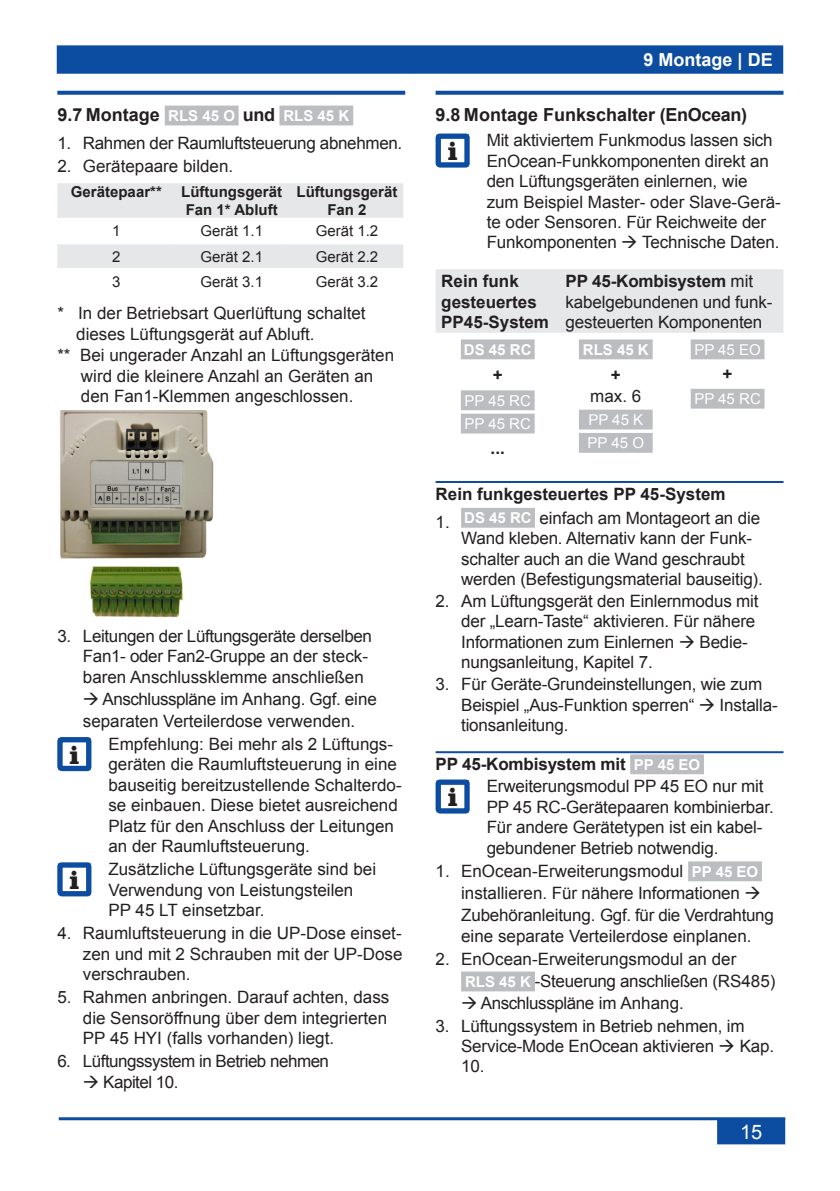
<style>
.page{position:relative;width:840px;height:1191px;background:#fff}
.page>*{position:absolute;margin:0;border:0;box-sizing:border-box;transform-origin:0 0}
.t1{font:900 26.6px "Clarendon BT";color:#231f20}
.t2{font:20px "Arial";color:#fff}
.t3{font:700 18px "Arial";color:#231f20}
.t4{font:700 18px "Arial";color:#fff}
.t5{font:17px/20.4px "Arial";letter-spacing:-.01em;color:#231f20}
.t6{font:700 17px/20.4px "Arial";color:#231f20}
.t7{font:17px "Arial";letter-spacing:-.03em;color:#231f20}
.t8{font:700 15px/18px "Arial";color:#231f20}
.t9{font:15px "Arial";color:#231f20}
.t10{font:15px/23.2px "Arial";color:#fff}
.t11{font:700 15px "Arial";color:#fff}
.s1{font-size:15px;color:#fff}
.s2{font-weight:700}
.s3{font-weight:700;font-size:15px;color:#fff}
</style>
<div class="page">
<div style="left:58px;top:46px;width:723px;height:27px;background:#0d4da1"></div>
<div style="left:57px;top:45px;width:725px;height:29px;border:2px solid #0d4da1"></div>
<hr style="left:59px;top:1117px;width:725px;height:3px;background:#0d4da1">
<div style="left:717px;top:1119px;width:66px;height:24px;background:#0d4da1"></div>
<div style="left:716px;top:1118px;width:68px;height:26px;border:2px solid #0d4da1"></div>
<svg style="left:57px;top:91px;width:348px;height:4px"></svg>
<div style="left:166px;top:107px;width:71px;height:17px;background:#bcbdc0"></div>
<div style="left:165px;top:106px;width:73px;height:19px;border:2px solid #bcbdc0"></div>
<div style="left:280px;top:107px;width:72px;height:17px;background:#bcbdc0"></div>
<div style="left:279px;top:106px;width:74px;height:19px;border:2px solid #bcbdc0"></div>
<svg style="left:57px;top:183px;width:346px;height:85px"></svg>
<hr style="left:57px;top:242px;width:115px;height:2px;background:#fff">
<hr style="left:172px;top:242px;width:116px;height:2px;background:#fff">
<hr style="left:288px;top:242px;width:115px;height:2px;background:#fff">
<img style="left:60px;top:410px;width:154px;height:208px">
<svg style="left:57px;top:737px;width:34px;height:34px"></svg>
<svg style="left:57px;top:862px;width:34px;height:34px"></svg>
<svg style="left:435px;top:91px;width:348px;height:4px"></svg>
<hr style="left:435px;top:481px;width:348px;height:2px;background:#0d4da1">
<hr style="left:435px;top:751px;width:348px;height:2px;background:#0d4da1">
<svg style="left:435px;top:134px;width:34px;height:34px"></svg>
<div style="left:436px;top:269px;width:347px;height:64px;background:#e6e7e9"></div>
<svg style="left:461px;top:339px;width:304px;height:114px"></svg>
<div style="left:461px;top:340px;width:72px;height:18px;background:#bcbdc0"></div>
<div style="left:460px;top:339px;width:74px;height:20px;border:2px solid #bcbdc0"></div>
<div style="left:461px;top:391px;width:72px;height:18px;background:#bcbdc0"></div>
<div style="left:460px;top:390px;width:74px;height:20px;border:2px solid #bcbdc0"></div>
<div style="left:461px;top:414px;width:72px;height:18px;background:#bcbdc0"></div>
<div style="left:460px;top:414px;width:74px;height:19px;border:2px solid #bcbdc0"></div>
<div style="left:579px;top:340px;width:72px;height:18px;background:#bcbdc0"></div>
<div style="left:578px;top:339px;width:74px;height:20px;border:2px solid #bcbdc0"></div>
<div style="left:579px;top:411px;width:72px;height:17px;background:#bcbdc0"></div>
<div style="left:578px;top:410px;width:74px;height:19px;border:2px solid #bcbdc0"></div>
<div style="left:579px;top:434px;width:72px;height:18px;background:#bcbdc0"></div>
<div style="left:578px;top:433px;width:74px;height:20px;border:2px solid #bcbdc0"></div>
<div style="left:691px;top:340px;width:72px;height:18px;background:#bcbdc0"></div>
<div style="left:690px;top:339px;width:74px;height:20px;border:2px solid #bcbdc0"></div>
<div style="left:691px;top:390px;width:72px;height:17px;background:#bcbdc0"></div>
<div style="left:690px;top:389px;width:74px;height:19px;border:2px solid #bcbdc0"></div>
<div style="left:462px;top:509px;width:71px;height:18px;background:#bcbdc0"></div>
<div style="left:461px;top:508px;width:73px;height:20px;border:2px solid #bcbdc0"></div>
<div style="left:630px;top:755px;width:72px;height:18px;background:#bcbdc0"></div>
<div style="left:629px;top:754px;width:74px;height:20px;border:2px solid #bcbdc0"></div>
<svg style="left:435px;top:779px;width:34px;height:34px"></svg>
<div style="left:688px;top:862px;width:72px;height:18px;background:#bcbdc0"></div>
<div style="left:687px;top:861px;width:74px;height:20px;border:2px solid #bcbdc0"></div>
<div style="left:462px;top:972px;width:71px;height:18px;background:#bcbdc0"></div>
<div style="left:461px;top:971px;width:73px;height:20px;border:2px solid #bcbdc0"></div>
<p class="t3" style="left:57px;top:103px;width:293px">9.7 Montage <span class="s1">RLS 45 O</span> und <span class="s1">RLS 45 K</span></p>
<p class="t5" style="left:57px;top:133px;width:346px">1. Rahmen der Raumluftsteuerung abnehmen.</p>
<p class="t5" style="left:57px;top:156px;width:177px">2. Gerätepaare bilden.</p>
<p class="t8" style="left:71px;top:183px;width:92px">Gerätepaar**</p>
<p class="t8" style="left:181px;top:183px;width:102px">Lüftungsgerät<br>Fan 1* Abluft</p>
<p class="t8" style="left:296px;top:183px;width:102px;text-align:center">Lüftungsgerät<br>Fan 2</p>
<p class="t9" style="left:112px;top:221px;width:10px">1</p>
<p class="t9" style="left:200px;top:221px;width:64px">Gerät 1.1</p>
<p class="t9" style="left:315px;top:221px;width:64px">Gerät 1.2</p>
<p class="t9" style="left:112px;top:246px;width:10px">2</p>
<p class="t9" style="left:200px;top:246px;width:64px">Gerät 2.1</p>
<p class="t9" style="left:315px;top:246px;width:64px">Gerät 2.2</p>
<p class="t9" style="left:112px;top:272px;width:10px">3</p>
<p class="t9" style="left:200px;top:272px;width:64px">Gerät 3.1</p>
<p class="t9" style="left:315px;top:272px;width:64px">Gerät 3.2</p>
<p class="t5" style="left:57px;top:303px;width:310px">* In der Betriebsart Querlüftung schaltet</p>
<p class="t5" style="left:76px;top:324px;width:240px">dieses Lüftungsgerät auf Abluft.</p>
<p class="t5" style="left:57px;top:345px;width:338px">** Bei ungerader Anzahl an Lüftungsgeräten</p>
<p class="t5" style="left:81px;top:366px;width:293px">wird die kleinere Anzahl an Geräten an</p>
<p class="t5" style="left:81px;top:386px;width:274px">den Fan1-Klemmen angeschlossen.</p>
<p class="t5" style="left:83px;top:626px;width:290px;text-indent:-26px">3. Leitungen der Lüftungsgeräte derselben<br>Fan1- oder Fan2-Gruppe an der steck&shy;baren Anschlussklemme anschließen</p>
<p class="t5" style="left:83px;top:688px;width:295px;line-height:22px">→ Anschlusspläne im Anhang. Ggf. eine separaten Verteilerdose verwenden.</p>
<h1 class="t1" style="left:69px;top:738px;width:11px">i</h1>
<p class="t5" style="left:108px;top:734px;width:294px">Empfehlung: Bei mehr als 2 Lüftungs&shy;geräten die Raumluftsteuerung in eine bauseitig bereitzustellende Schalterdo&shy;se einbauen. Diese bietet ausreichend Platz für den Anschluss der Leitungen an der Raumluftsteuerung.</p>
<h1 class="t1" style="left:69px;top:863px;width:11px">i</h1>
<p class="t5" style="left:108px;top:859px;width:269px">Zusätzliche Lüftungsgeräte sind bei<br>Verwendung von Leistungsteilen<br>PP 45 LT einsetzbar.</p>
<p class="t5" style="left:83px;top:923px;width:321px;text-align:justify;text-indent:-26px">4. Raumluftsteuerung in die UP-Dose einset&shy;zen und mit 2 Schrauben mit der UP-Dose verschrauben.</p>
<p class="t5" style="left:83px;top:987px;width:308px;text-indent:-26px">5. Rahmen anbringen. Darauf achten, dass die Sensoröffnung über dem integrierten<br>PP 45 HYI (falls vorhanden) liegt.</p>
<p class="t7" style="left:57px;top:1050px;width:273px">6. Lüftungssystem in Betrieb nehmen</p>
<p class="t7" style="left:83px;top:1070px;width:97px">→ Kapitel 10.</p>
<p class="t4" style="left:643px;top:48px;width:131px">9 Montage | DE</p>
<p class="t3" style="left:435px;top:103px;width:313px">9.8 Montage Funkschalter (EnOcean)</p>
<h1 class="t1" style="left:447px;top:135px;width:11px">i</h1>
<p class="t5" style="left:486px;top:130px;width:295px">Mit aktiviertem Funkmodus lassen sich EnOcean-Funkkomponenten direkt an den Lüftungsgeräten einlernen, wie zum Beispiel Master- oder Slave-Gerä&shy;te oder Sensoren. Für Reichweite der Funkomponenten → Technische Daten.</p>
<p class="t6" style="left:441px;top:272px;width:109px">Rein funk gesteuertes<br>PP45-System</p>
<p class="t5" style="left:565px;top:271px;width:208px"><span class="s2">PP 45-Kombisystem</span> mit kabelgebundenen und funk&shy;gesteuerten Komponenten</p>
<p class="t11" style="left:463px;top:339px;width:69px">DS 45 RC</p>
<p class="t6" style="left:492px;top:366px;width:11px">+</p>
<p class="t10" style="left:464px;top:389px;width:68px">PP 45 RC<br>PP 45 RC</p>
<p class="t6" style="left:490px;top:438px;width:16px">...</p>
<p class="t10" style="left:694px;top:338px;width:68px">PP 45 EO</p>
<p class="t6" style="left:722px;top:364px;width:11px">+</p>
<p class="t10" style="left:694px;top:387px;width:68px">PP 45 RC</p>
<p class="t11" style="left:582px;top:339px;width:67px">RLS 45 K</p>
<p class="t6" style="left:610px;top:366px;width:11px">+</p>
<p class="t5" style="left:590px;top:386px;width:53px">max. 6</p>
<p class="t10" style="left:587px;top:408px;width:58px">PP 45 K<br>PP 45 O</p>
<p class="t6" style="left:435px;top:484px;width:291px">Rein funkgesteuertes PP 45-System</p>
<p class="t5" style="left:461px;top:508px;width:303px;text-indent:-26px">1. <span class="s3">DS 45 RC</span> einfach am Montageort an die Wand kleben. Alternativ kann der Funk&shy;schalter auch an die Wand geschraubt werden (Befestigungsmaterial bauseitig).</p>
<p class="t5" style="left:461px;top:591px;width:299px;text-indent:-26px">2. Am Lüftungsgerät den Einlernmodus mit der „Learn-Taste“ aktivieren. Für nähere Informationen zum Einlernen → Bedie&shy;nungsanleitung, Kapitel 7.</p>
<p class="t5" style="left:461px;top:674px;width:318px;text-indent:-26px">3. Für Geräte-Grundeinstellungen, wie zum<br>Beispiel „Aus-Funktion sperren“ → Installa&shy;tionsanleitung.</p>
<p class="t6" style="left:435px;top:754px;width:266px">PP 45-Kombisystem mit <span class="s1">PP 45 EO</span></p>
<h1 class="t1" style="left:447px;top:780px;width:11px">i</h1>
<p class="t5" style="left:486px;top:776px;width:288px">Erweiterungsmodul PP 45 EO nur mit PP 45 RC-Gerätepaaren kombinierbar.<br>Für andere Gerätetypen ist ein kabel&shy;gebundener Betrieb notwendig.</p>
<p class="t5" style="left:461px;top:860px;width:314px;line-height:22px;text-indent:-26px">1. EnOcean-Erweiterungsmodul <span class="s3">PP 45 EO </span>installieren. Für nähere Informationen →<br>Zubehöranleitung. Ggf. für die Verdrahtung</p>
<p class="t5" style="left:461px;top:925px;width:292px">eine separate Verteilerdose einplanen.</p>
<p class="t5" style="left:465px;top:948px;width:312px;line-height:22px;text-indent:-29px">2. EnOcean-Erweiterungsmodul an der<br><span class="s3">RLS 45 K</span> -Steuerung anschließen (RS485)</p>
<p class="t5" style="left:461px;top:993px;width:224px">→ Anschlusspläne im Anhang.</p>
<p class="t5" style="left:461px;top:1015px;width:314px;text-indent:-26px">3. Lüftungssystem in Betrieb nehmen, im<br>Service-Mode EnOcean aktivieren → Kap.<br>10.</p>
<p class="t2" style="left:739px;top:1118px;width:24px">15</p>
</div>
